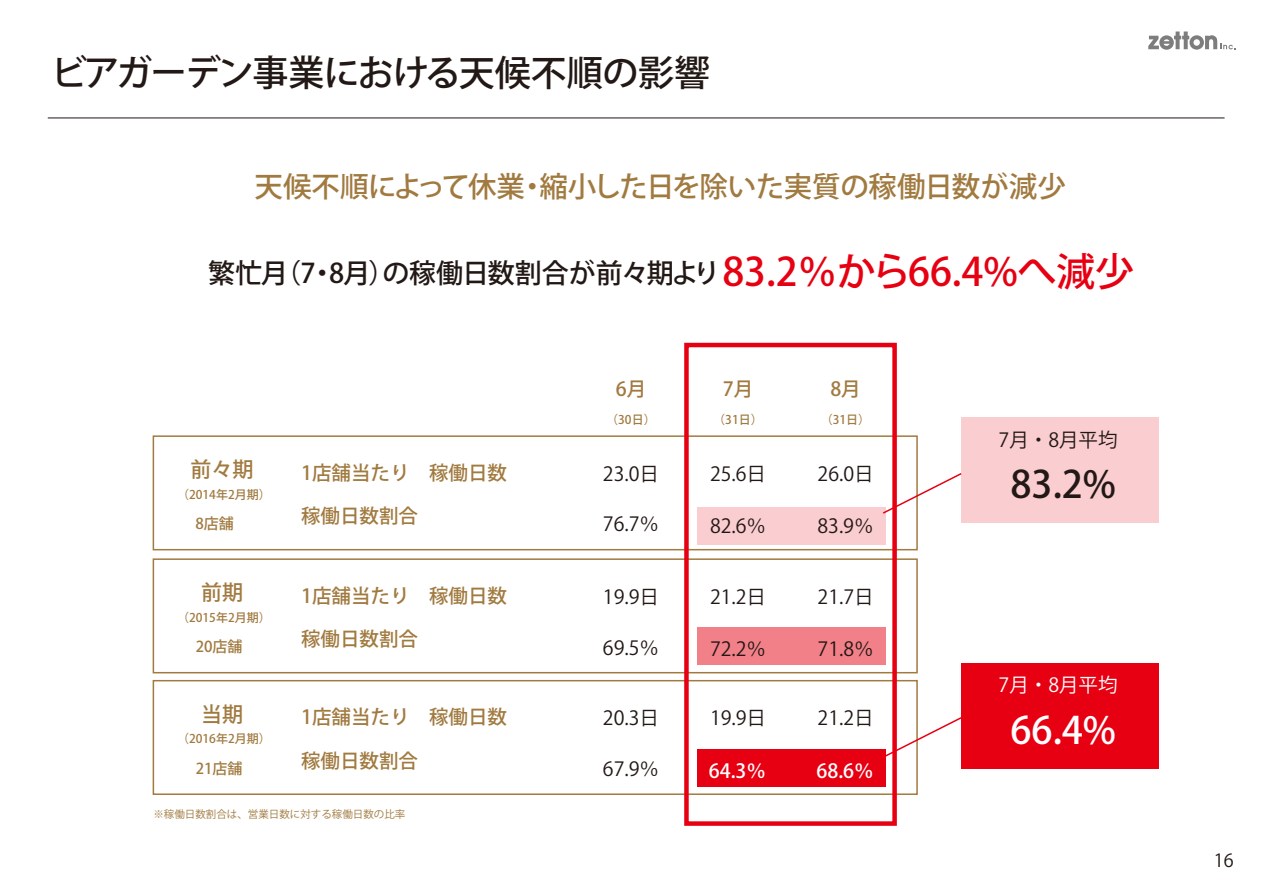
<style>
.page{position:relative;width:1263px;height:893px;background:#fff}
.page>*{position:absolute;margin:0;border:0;box-sizing:border-box;transform-origin:0 0}
.t1{font:500 37.5px "Koz Go Pro";color:#221815}
.t2{font:500 37.5px "Koz Go Pro";color:#fff}
.t3{font:500 36px "Koz Go Pro";letter-spacing:-.025em;color:#221815}
.t4{font:500 28.5px "Koz Go Pro";letter-spacing:-.02em;color:#a17a40}
.t5{font:500 27px "Koz Go Pro";letter-spacing:-.03em;color:#221815}
.t6{font:500 21px "Koz Go Pro";color:#a17a40}
.t7{font:19.5px "Koz Go Pro";color:#221815}
.t8{font:500 19.5px "Koz Go Pro";color:#a17a40}
.t9{font:500 19.5px "Koz Go Pro";color:#fff}
.t10{font:19.5px "Koz Go Pro";color:#fff}
.t11{font:18px "Koz Go Pro";color:#221815}
.t12{font:500 15px "Koz Go Pro";color:#a17a40}
.t13{font:500 12px "Koz Go Pro";color:#a17a40}
.t14{font:10.5px "Koz Go Pro";color:#a17a40}
.s1{font-size:39px;color:#e60012}
</style>
<div class="page">
<div style="left:153px;top:435px;width:765px;height:115px;background:#fff;border:2px solid #a17a40"></div>
<div style="left:698px;top:507px;width:188px;height:37px;background:#facdd0"></div>
<div style="left:153px;top:680px;width:765px;height:115px;background:#fff;border:2px solid #a17a40"></div>
<div style="left:698px;top:749px;width:188px;height:37px;background:#e60012"></div>
<div style="left:153px;top:558px;width:765px;height:115px;background:#fff;border:2px solid #a17a40"></div>
<div style="left:698px;top:627px;width:188px;height:38px;background:#f28088"></div>
<svg style="left:1148px;top:32px;width:88px;height:18px"></svg>
<hr style="left:48px;top:118px;width:1176px;height:1px;background:#221815">
<div style="left:961px;top:418px;width:198px;height:105px;background:#facdd0"></div>
<div style="left:684px;top:343px;width:213px;height:483px;border:4px solid #e60012"></div>
<div style="left:961px;top:663px;width:198px;height:105px;background:#e60012"></div>
<svg style="left:883px;top:472px;width:79px;height:43px"></svg>
<svg style="left:886px;top:716px;width:75px;height:43px"></svg>
<h2 class="t3" style="left:51px;top:50px;width:660px">ビアガーデン事業における天候不順の影響</h2>
<h3 class="t4" style="left:255px;top:169px;width:813px">天候不順によって休業・縮小した日を除いた実質の稼働日数が減少</h3>
<h3 class="t5" style="left:208px;top:255px;width:927px">繁忙月（7・8月）の稼働日数割合が前々期より<span class="s1">83.2％から66.4%へ減少</span></h3>
<p class="t8" style="left:616px;top:377px;width:32px">6月</p>
<p class="t8" style="left:723px;top:377px;width:32px">7月</p>
<p class="t8" style="left:830px;top:377px;width:32px">8月</p>
<p class="t6" style="left:191px;top:456px;width:64px">前々期</p>
<p class="t13" style="left:177px;top:487px;width:95px">（2014年2月期）</p>
<p class="t12" style="left:195px;top:514px;width:40px">8店舗</p>
<p class="t8" style="left:301px;top:460px;width:207px">1店舗当たり　稼働日数</p>
<p class="t8" style="left:301px;top:503px;width:118px">稼働日数割合</p>
<p class="t13" style="left:606px;top:412px;width:51px">（30日）</p>
<p class="t13" style="left:713px;top:412px;width:51px">（31日）</p>
<p class="t13" style="left:821px;top:412px;width:51px">（31日）</p>
<p class="t7" style="left:603px;top:461px;width:57px">23.0日</p>
<p class="t7" style="left:710px;top:461px;width:57px">25.6日</p>
<p class="t7" style="left:817px;top:461px;width:57px">26.0日</p>
<p class="t7" style="left:603px;top:512px;width:57px">76.7％</p>
<p class="t7" style="left:710px;top:513px;width:57px">82.6％</p>
<p class="t7" style="left:817px;top:513px;width:58px">83.9％</p>
<p class="t6" style="left:201px;top:579px;width:43px">前期</p>
<p class="t7" style="left:603px;top:584px;width:58px">19.9日</p>
<p class="t7" style="left:710px;top:584px;width:57px">21.2日</p>
<p class="t7" style="left:817px;top:584px;width:57px">21.7日</p>
<p class="t7" style="left:603px;top:635px;width:58px">69.5％</p>
<p class="t7" style="left:710px;top:636px;width:57px">72.2％</p>
<p class="t7" style="left:817px;top:636px;width:57px">71.8％</p>
<p class="t8" style="left:301px;top:583px;width:207px">1店舗当たり　稼働日数</p>
<p class="t13" style="left:177px;top:610px;width:95px">（2015年2月期）</p>
<p class="t12" style="left:196px;top:637px;width:48px">20店舗</p>
<p class="t8" style="left:301px;top:626px;width:118px">稼働日数割合</p>
<p class="t6" style="left:201px;top:701px;width:43px">当期</p>
<p class="t7" style="left:603px;top:705px;width:57px">20.3日</p>
<p class="t7" style="left:710px;top:705px;width:58px">19.9日</p>
<p class="t7" style="left:817px;top:705px;width:57px">21.2日</p>
<p class="t7" style="left:603px;top:756px;width:58px">67.9％</p>
<p class="t9" style="left:709px;top:758px;width:59px">64.3％</p>
<p class="t9" style="left:816px;top:758px;width:59px">68.6％</p>
<p class="t8" style="left:301px;top:705px;width:207px">1店舗当たり　稼働日数</p>
<p class="t13" style="left:177px;top:731px;width:95px">（2016年2月期）</p>
<p class="t12" style="left:196px;top:758px;width:48px">21店舗</p>
<p class="t8" style="left:301px;top:748px;width:118px">稼働日数割合</p>
<p class="t14" style="left:153px;top:807px;width:254px">※稼働日数割合は、営業日数に対する稼働日数の比率</p>
<p class="t7" style="left:998px;top:427px;width:120px">7月・8月平均</p>
<h1 class="t1" style="left:1010px;top:461px;width:107px">83.2%</h1>
<p class="t10" style="left:998px;top:672px;width:120px">7月・8月平均</p>
<h1 class="t2" style="left:1010px;top:706px;width:107px">66.4%</h1>
<p class="t11" style="left:1214px;top:848px;width:21px">16</p>
</div>
